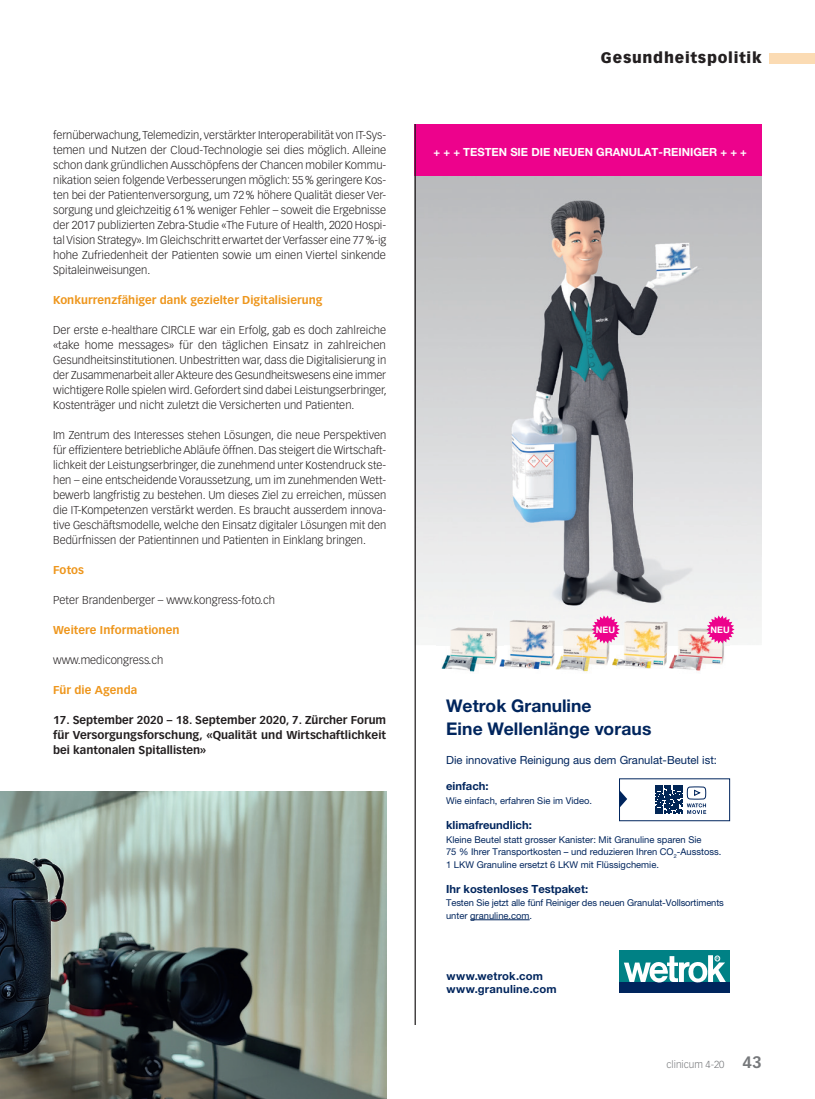
<style>
.page{position:relative;width:815px;height:1099px;background:#fff}
.page>*{position:absolute;margin:0;border:0;box-sizing:border-box;transform-origin:0 0}
.t1{font:700 17.5px/22.5px "Helvetica Neue LT Pro";letter-spacing:.005em;color:#00255d}
.t2{font:900 15px "Vectora LT Std";letter-spacing:.05em;color:#231f20}
.t3{font:300 11.25px/15px "Vectora LT Std";color:#231f20;text-align:justify}
.t4{font:700 11.25px/15px "Vectora LT Std";color:#231f20;text-align:justify}
.t5{font:700 11.25px "Vectora LT Std";letter-spacing:.005em;color:#ee961c}
.t6{font:700 11.25px "Helvetica Neue LT Pro";color:#00255d}
.t7{font:11.25px "Helvetica Neue LT Pro";color:#00255d}
.t8{font:700 11.25px "Helvetica Neue LT Pro";color:#fff}
.t9{font:700 11.25px/12.5px "Helvetica Neue LT Pro";letter-spacing:.02em;color:#00255d}
.t10{font:300 10px "Vectora LT Std";color:#76787b}
.t11{font:9.38px/12.5px "Helvetica Neue LT Pro";color:#00255d}
.t12{font:700 9px "Helvetica Neue LT Pro";color:#fff}
.s1{font-weight:700;font-size:16.25px}
</style>
<div class="page">
<div style="left:770px;top:53px;width:45px;height:10px;background:#fbdbb3"></div>
<img style="left:0;top:791px;width:386px;height:307px">
<img style="left:416px;top:176px;width:346px;height:469px">
<div style="left:415px;top:124px;width:347px;height:52px;background:#ed028c"></div>
<div style="left:619px;top:981px;width:111px;height:11px;background:#00255d"></div>
<div style="left:619px;top:950px;width:111px;height:31px;background:#008185"></div>
<svg style="left:624px;top:955px;width:102px;height:27px"></svg>
<hr style="left:470px;top:919px;width:60px;height:1px;background:#00255d">
<hr style="left:415px;top:124px;width:1px;height:900px;background:#231f20">
<svg style="left:655px;top:785px;width:51px;height:29px"></svg>
<svg style="left:619px;top:789px;width:8px;height:19px"></svg>
<img style="left:673px;top:615px;width:57px;height:56px">
<img style="left:560px;top:615px;width:47px;height:57px">
<img style="left:607px;top:611px;width:66px;height:58px">
<img style="left:494px;top:611px;width:66px;height:59px">
<img style="left:437px;top:615px;width:66px;height:57px">
<svg style="left:592px;top:615px;width:28px;height:28px"></svg>
<svg style="left:706px;top:615px;width:29px;height:28px"></svg>
<p class="t3" style="left:53px;top:128px;width:335px">fernüberwachung, Telemedizin, verstärkter Interoperabilität von IT-Sys&shy;temen und Nutzen der Cloud-Technologie sei dies möglich. Alleine schon dank gründlichen Ausschöpfens der Chancen mobiler Kommu&shy;nikation seien folgende Verbesserungen möglich: 55 % geringere Kos&shy;ten bei der Patientenversorgung, um 72 % höhere Qualität dieser Ver&shy;sorgung und gleichzeitig 61 % weniger Fehler – soweit die Ergebnisse der 2017 publizierten Zebra-Studie «The Future of Health, 2020 Hospi&shy;tal Vision Strategy». Im Gleichschritt erwartet der Verfasser eine 77 %-ig hohe Zufriedenheit der Patienten sowie um einen Viertel sinkende Spitaleinweisungen.</p>
<p class="t5" style="left:53px;top:293px;width:271px">Konkurrenzfähiger dank gezielter Digitalisierung</p>
<p class="t3" style="left:53px;top:323px;width:335px">Der erste e-healthare CIRCLE war ein Erfolg, gab es doch zahlreiche «take home messages» für den täglichen Einsatz in zahlreichen Gesundheitsinstitutionen. Unbestritten war, dass die Digitalisierung in der Zusammenarbeit aller Akteure des Gesundheitswesens eine immer wichtigere Rolle spielen wird. Gefordert sind dabei Leistungserbringer, Kostenträger und nicht zuletzt die Versicherten und Patienten.</p>
<p class="t3" style="left:53px;top:428px;width:335px">Im Zentrum des Interesses stehen Lösungen, die neue Perspektiven für effizientere betriebliche Abläufe öffnen. Das steigert die Wirtschaft&shy;lichkeit der Leistungserbringer, die zunehmend unter Kostendruck ste&shy;hen – eine entscheidende Voraussetzung, um im zunehmenden Wett&shy;bewerb langfristig zu bestehen. Um dieses Ziel zu erreichen, müssen die IT-Kompetenzen verstärkt werden. Es braucht ausserdem innova&shy;tive Geschäftsmodelle, welche den Einsatz digitaler Lösungen mit den Bedürfnissen der Patientinnen und Patienten in Einklang bringen.</p>
<p class="t5" style="left:53px;top:563px;width:32px">Fotos</p>
<p class="t3" style="left:53px;top:593px;width:223px">Peter Brandenberger – www.kongress-foto.ch</p>
<p class="t5" style="left:53px;top:623px;width:128px">Weitere Informationen</p>
<p class="t3" style="left:53px;top:653px;width:112px">www.medicongress.ch</p>
<p class="t5" style="left:53px;top:683px;width:86px">Für die Agenda</p>
<p class="t4" style="left:53px;top:713px;width:335px">17. September 2020 – 18. September 2020, 7. Zürcher Forum für Versorgungsforschung, «Qualität und Wirtschaftlichkeit bei kantonalen Spitallisten»</p>
<h2 class="t2" style="left:601px;top:49px;width:162px">Gesundheitspolitik</h2>
<p class="t8" style="left:434px;top:145px;width:315px">+ + + TESTEN SIE DIE NEUEN GRANULAT-REINIGER + + +</p>
<p class="t12" style="left:596px;top:624px;width:21px">NEU</p>
<p class="t12" style="left:711px;top:624px;width:21px">NEU</p>
<h1 class="t1" style="left:446px;top:694px;width:207px">Wetrok Granuline<br>Eine Wellenlänge voraus</h1>
<p class="t7" style="left:446px;top:753px;width:272px">Die innovative Reinigung aus dem Granulat-Beutel ist:</p>
<p class="t6" style="left:446px;top:779px;width:44px">einfach:</p>
<p class="t11" style="left:446px;top:794px;width:148px">Wie einfach, erfahren Sie im Video.</p>
<p class="t6" style="left:446px;top:817px;width:87px">klimafreundlich:</p>
<p class="t11" style="left:446px;top:832px;width:277px">Kleine Beutel statt grosser Kanister: Mit Granuline sparen Sie<br>75 % Ihrer Transportkosten – und reduzieren Ihren CO<sub>2</sub>-Ausstoss.<br>1 LKW Granuline ersetzt 6 LKW mit Flüssigchemie.</p>
<p class="t6" style="left:446px;top:881px;width:144px">Ihr kostenloses Testpaket:</p>
<p class="t11" style="left:446px;top:896px;width:279px">Testen Sie jetzt alle fünf Reiniger des neuen Granulat-Vollsortiments unter granuline.com.</p>
<p class="t9" style="left:446px;top:969px;width:112px">www.wetrok.com www.granuline.com</p>
<p class="t10" style="left:667px;top:1058px;width:97px">clinicum 4-20 <span class="s1">43</span></p>
</div>
